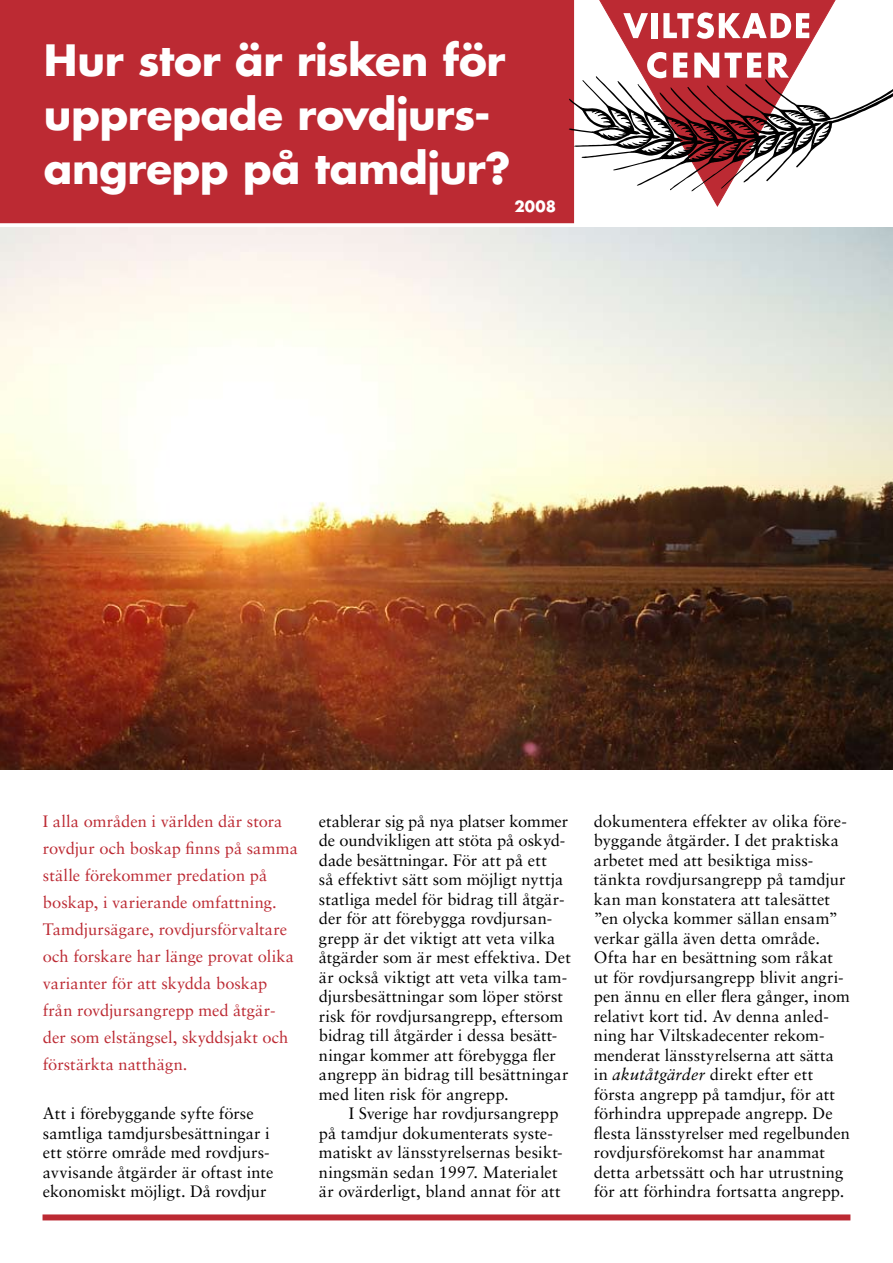
<style>
.page{position:relative;width:893px;height:1263px;background:#fff}
.page>*{position:absolute;margin:0;border:0;box-sizing:border-box;transform-origin:0 0}
.t1{font:700 42px/54px "Futura";letter-spacing:-.01em;color:#fff}
.t2{font:16.5px/19.5px "Sabon";color:#000}
.t3{font:16.5px/27px "Sabon";color:#bc2a33}
.t4{font:700 15px "Futura";color:#fff}
.s1{font-style:italic}
</style>
<div class="page">
<div style="left:43px;top:1214px;width:807px;height:6px;background:#bc2a33"></div>
<div style="left:0;top:0;width:574px;height:223px;background:#bc2a33"></div>
<svg style="left:599px;top:1px;width:236px;height:206px"></svg>
<svg style="left:623px;top:13px;width:25px;height:25px"></svg>
<div style="left:651px;top:13px;width:7px;height:25px;background:#fff"></div>
<svg style="left:663px;top:12px;width:146px;height:27px"></svg>
<svg style="left:569px;top:52px;width:324px;height:139px"></svg>
<img style="left:0;top:228px;width:893px;height:542px">
<h1 class="t1" style="left:44px;top:32px;width:468px">Hur stor är risken för upprepade rovdjurs&shy;angrepp på tamdjur?</h1>
<p class="t4" style="left:514px;top:197px;width:43px">2008</p>
<p class="t3" style="left:43px;top:807px;width:257px">I alla områden i världen där stora rovdjur och boskap finns på samma ställe förekommer predation på boskap, i varierande omfattning.<br>Tamdjursägare, rovdjursförvaltare och forskare har länge provat olika varianter för att skydda boskap från rovdjursangrepp med åtgär&shy;der som elstängsel, skyddsjakt och förstärkta natthägn.</p>
<p class="t2" style="left:43px;top:1103px;width:232px">Att i förebyggande syfte förse samtliga tamdjursbesättningar i ett större område med rovdjurs&shy;avvisande åtgärder är oftast inte ekonomiskt möjligt. Då rovdjur</p>
<p class="t2" style="left:319px;top:811px;width:253px">etablerar sig på nya platser kommer de oundvikligen att stöta på oskyd&shy;dade besättningar. För att på ett<br>så effektivt sätt som möjligt nyttja statliga medel för bidrag till åtgär&shy;der för att förebygga rovdjursan&shy;grepp är det viktigt att veta vilka åtgärder som är mest effektiva. Det är också viktigt att veta vilka tam&shy;djursbesättningar som löper störst risk för rovdjursangrepp, eftersom bidrag till åtgärder i dessa besätt&shy;ningar kommer att förebygga fler angrepp än bidrag till besättningar med liten risk för angrepp.</p>
<p class="t2" style="left:319px;top:1104px;width:245px;text-indent:30px">I Sverige har rovdjursangrepp på tamdjur dokumenterats syste&shy;matiskt av länsstyrelsernas besikt&shy;ningsmän sedan 1997. Materialet är ovärderligt, bland annat för att</p>
<p class="t2" style="left:594px;top:811px;width:258px">dokumentera effekter av olika före&shy;byggande åtgärder. I det praktiska arbetet med att besiktiga miss&shy;tänkta rovdjursangrepp på tamdjur kan man konstatera att talesättet ”en olycka kommer sällan ensam” verkar gälla även detta område.<br>Ofta har en besättning som råkat ut för rovdjursangrepp blivit angri&shy;pen ännu en eller flera gånger, inom relativt kort tid. Av denna anled&shy;ning har Viltskadecenter rekom&shy;menderat länsstyrelserna att sätta in <span class="s1">akutåtgärder</span> direkt efter ett första angrepp på tamdjur, för att förhindra upprepade angrepp. De flesta länsstyrelser med regelbunden rovdjursförekomst har anammat detta arbetssätt och har utrustning för att förhindra fortsatta angrepp.</p>
</div>
